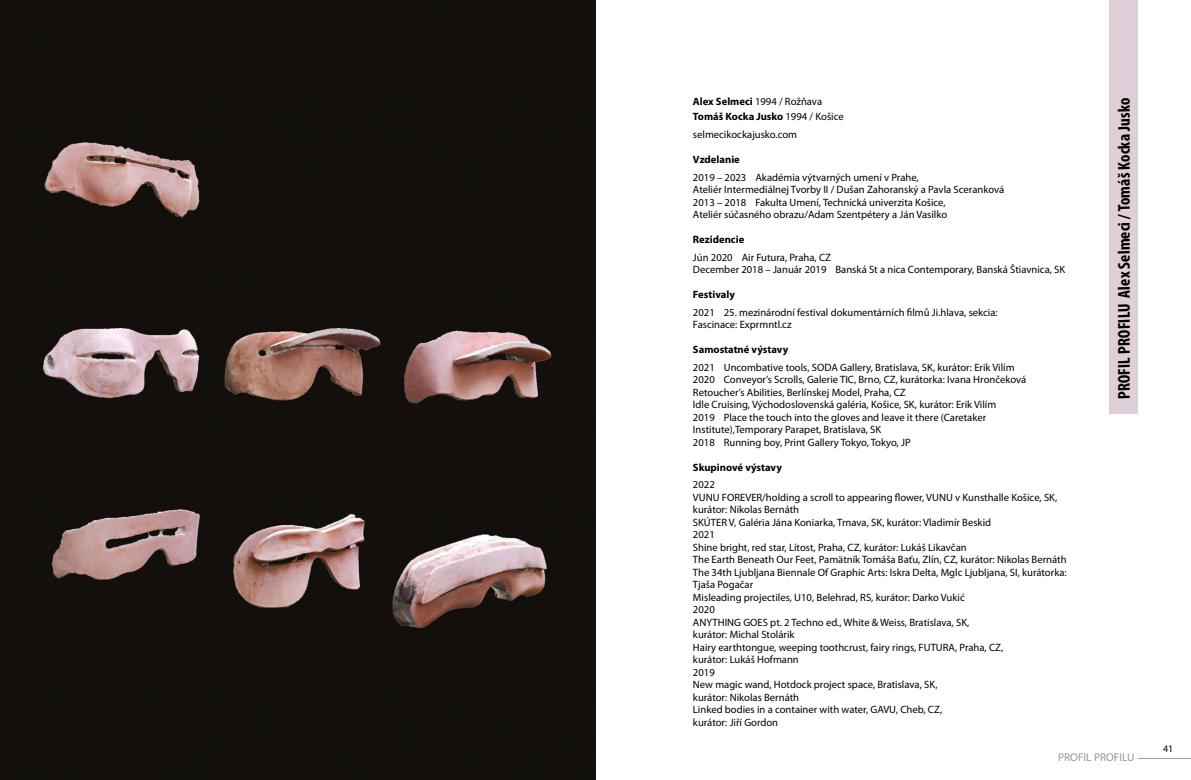
<style>
.page{position:relative;width:1191px;height:780px;background:#fff}
.page>*{position:absolute;margin:0;border:0;box-sizing:border-box;transform-origin:0 0}
.t1{font:700 condensed 17.12px "Myriad Pro";color:#000}
.t2{font:11.25px "Myriad Pro";color:#979696}
.t3{font:10.62px/12.5px "Myriad Pro";color:#000}
.t4{font:700 10.62px/15px "Myriad Pro";color:#000}
.t5{font:10px "Myriad Pro";color:#000}
.s1{font-weight:400}
</style>
<div class="page">
<hr style="left:1137px;top:758px;width:54px;height:1px;background:#9d9d9c">
<div style="left:1109px;top:0;width:28px;height:413px;background:#e0cfd8"></div>
<img style="left:0;top:0;width:595px;height:780px">
<p class="t4" style="left:693px;top:94px;width:152px">Alex Selmeci <span class="s1">1994 / Rožňava<br></span>Tomáš Kocka Jusko <span class="s1">1994 / Košice</span></p>
<p class="t3" style="left:693px;top:128px;width:106px">selmecikockajusko.com</p>
<p class="t4" style="left:693px;top:152px;width:48px">Vzdelanie</p>
<p class="t3" style="left:693px;top:171px;width:313px">2019 – 2023 Akadémia výtvarných umení v Prahe,<br>Ateliér Intermediálnej Tvorby II / Dušan Zahoranský a Pavla Sceranková 2013 – 2018 Fakulta Umení, Technická univerzita Košice,<br>Ateliér súčasného obrazu/Adam Szentpétery a Ján Vasilko</p>
<p class="t4" style="left:693px;top:232px;width:53px">Rezidencie</p>
<p class="t3" style="left:693px;top:251px;width:374px">Jún 2020 Air Futura, Praha, CZ<br>December 2018 – Január 2019 Banská St a nica Contemporary, Banská Štiavnica, SK</p>
<p class="t4" style="left:693px;top:287px;width:44px">Festivaly</p>
<p class="t3" style="left:693px;top:306px;width:306px">2021 25. mezinárodní festival dokumentárních filmů Ji.hlava, sekcia:<br>Fascinace: Exprmntl.cz</p>
<p class="t4" style="left:693px;top:342px;width:97px">Samostatné výstavy</p>
<p class="t3" style="left:693px;top:361px;width:335px">2021 Uncombative tools, SODA Gallery, Bratislava, SK, kurátor: Erik Vilím 2020 Conveyor’s Scrolls, Galerie TIC, Brno, CZ, kurátorka: Ivana Hrončeková Retoucher’s Abilities, Berlínskej Model, Praha, CZ<br>Idle Cruising, Východoslovenská galéria, Košice, SK, kurátor: Erik Vilím<br>2019 Place the touch into the gloves and leave it there (Caretaker Institute),Temporary Parapet, Bratislava, SK<br>2018 Running boy, Print Gallery Tokyo, Tokyo, JP</p>
<p class="t4" style="left:693px;top:459px;width:91px">Skupinové výstavy</p>
<p class="t3" style="left:693px;top:478px;width:375px">2022<br>VUNU FOREVER/holding a scroll to appearing flower, VUNU v Kunsthalle Košice, SK, kurátor: Nikolas Bernáth<br>SKÚTER V, Galéria Jána Koniarka, Trnava, SK, kurátor: Vladimír Beskid<br>2021<br>Shine bright, red star, Lítost, Praha, CZ, kurátor: Lukáš Likavčan<br>The Earth Beneath Our Feet, Pamätník Tomáša Baťu, Zlín, CZ, kurátor: Nikolas Bernáth The 34th Ljubljana Biennale Of Graphic Arts: Iskra Delta, Mglc Ljubljana, SI, kurátorka:<br>Tjaša Pogačar<br>Misleading projectiles, U10, Belehrad, RS, kurátor: Darko Vukić<br>2020<br>ANYTHING GOES pt. 2 Techno ed., White &amp; Weiss, Bratislava, SK,<br>kurátor: Michal Stolárik<br>Hairy earthtongue, weeping toothcrust, fairy rings, FUTURA, Praha, CZ,<br>kurátor: Lukáš Hofmann<br>2019<br>New magic wand, Hotdock project space, Bratislava, SK,<br>kurátor: Nikolas Bernáth<br>Linked bodies in a container with water, GAVU, Cheb, CZ,<br>kurátor: Jiří Gordon</p>
<h1 class="t1" style="left:1114px;top:399px;width:304px;rotate:-90deg">PROFIL PROFILU Alex Selmeci / Tomáš Kocka Jusko</h1>
<p class="t2" style="left:1058px;top:750px;width:78px">PROFIL PROFILU</p>
<p class="t5" style="left:1163px;top:742px;width:12px">41</p>
</div>
